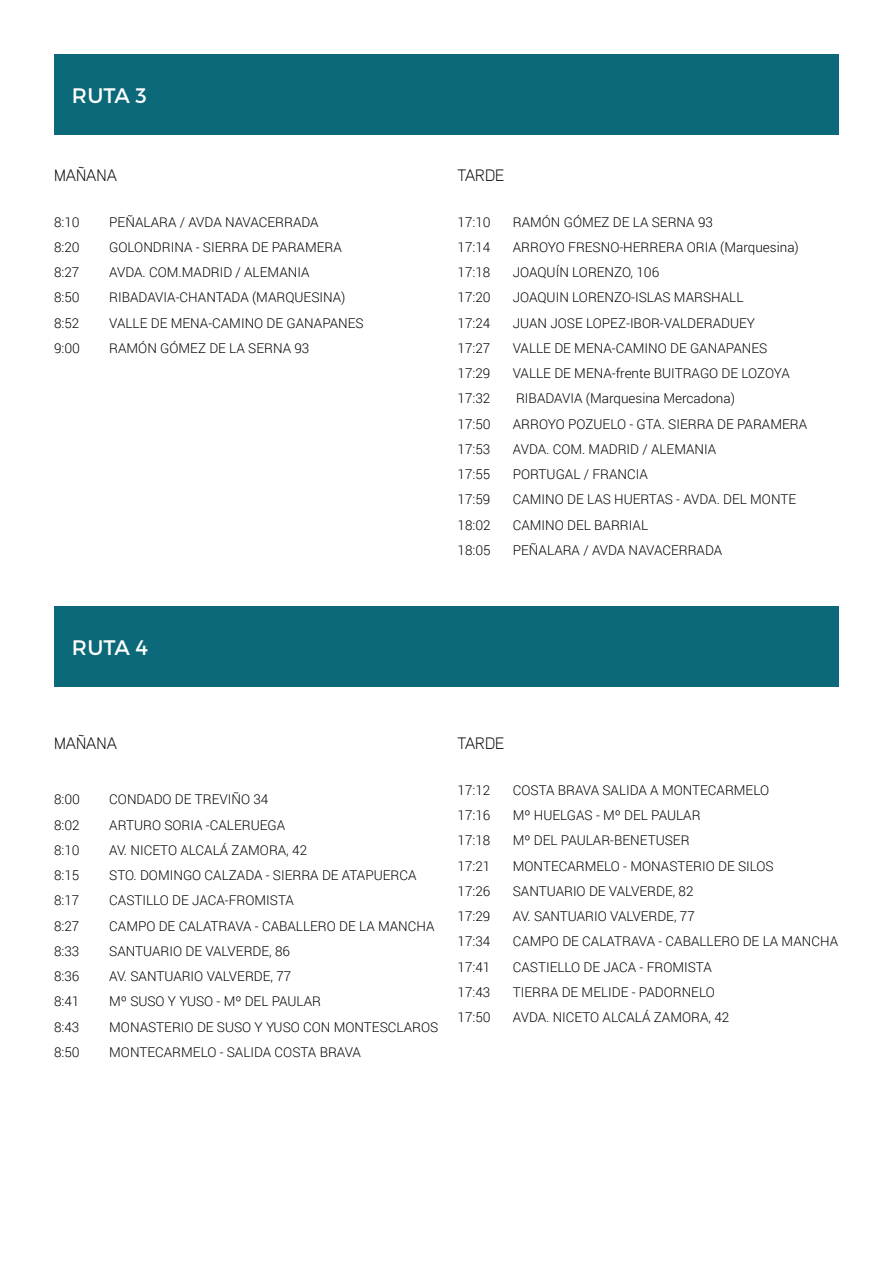
<style>
.page{position:relative;width:893px;height:1263px;background:#fff}
.page>*{position:absolute;margin:0;border:0;box-sizing:border-box;transform-origin:0 0}
.t1{font:21px "Montserrat";letter-spacing:.01em;color:#fff}
.t2{font:300 16.5px "Aaux Pro";color:#000}
.t3{font:300 13.5px "Roboto";color:#000}
</style>
<div class="page">
<div style="left:54px;top:606px;width:785px;height:81px;background:#0b6979"></div>
<div style="left:54px;top:54px;width:785px;height:81px;background:#0b6979"></div>
<h1 class="t1" style="left:72px;top:83px;width:76px">RUTA 3</h1>
<p class="t2" style="left:54px;top:165px;width:64px">MAÑANA</p>
<p class="t3" style="left:54px;top:212px;width:27px">8:10</p>
<p class="t3" style="left:109px;top:212px;width:211px">PEÑALARA / AVDA NAVACERRADA</p>
<p class="t3" style="left:54px;top:238px;width:27px">8:20</p>
<p class="t3" style="left:109px;top:238px;width:234px">GOLONDRINA - SIERRA DE PARAMERA</p>
<p class="t3" style="left:54px;top:263px;width:27px">8:27</p>
<p class="t3" style="left:109px;top:263px;width:202px">AVDA. COM.MADRID / ALEMANIA</p>
<p class="t3" style="left:54px;top:288px;width:27px">8:50</p>
<p class="t3" style="left:109px;top:288px;width:238px">RIBADAVIA-CHANTADA (MARQUESINA)</p>
<p class="t3" style="left:54px;top:313px;width:27px">8:52</p>
<p class="t3" style="left:109px;top:313px;width:256px">VALLE DE MENA-CAMINO DE GANAPANES</p>
<p class="t3" style="left:54px;top:339px;width:28px">9:00</p>
<p class="t3" style="left:109px;top:339px;width:202px">RAMÓN GÓMEZ DE LA SERNA 93</p>
<p class="t2" style="left:458px;top:165px;width:48px">TARDE</p>
<p class="t3" style="left:458px;top:212px;width:35px">17:10</p>
<p class="t3" style="left:513px;top:212px;width:202px">RAMÓN GÓMEZ DE LA SERNA 93</p>
<p class="t3" style="left:458px;top:238px;width:34px">17:14</p>
<p class="t3" style="left:513px;top:238px;width:288px">ARROYO FRESNO-HERRERA ORIA (Marquesina)</p>
<p class="t3" style="left:458px;top:263px;width:34px">17:18</p>
<p class="t3" style="left:513px;top:263px;width:148px">JOAQUÍN LORENZO, 106</p>
<p class="t3" style="left:458px;top:288px;width:35px">17:20</p>
<p class="t3" style="left:513px;top:288px;width:232px">JOAQUIN LORENZO-ISLAS MARSHALL</p>
<p class="t3" style="left:458px;top:313px;width:34px">17:24</p>
<p class="t3" style="left:513px;top:313px;width:244px">JUAN JOSE LOPEZ-IBOR-VALDERADUEY</p>
<p class="t3" style="left:458px;top:339px;width:34px">17:27</p>
<p class="t3" style="left:513px;top:339px;width:256px">VALLE DE MENA-CAMINO DE GANAPANES</p>
<p class="t3" style="left:458px;top:364px;width:34px">17:29</p>
<p class="t3" style="left:513px;top:364px;width:279px">VALLE DE MENA-frente BUITRAGO DE LOZOYA</p>
<p class="t3" style="left:458px;top:389px;width:34px">17:32</p>
<p class="t3" style="left:516px;top:389px;width:220px">RIBADAVIA (Marquesina Mercadona)</p>
<p class="t3" style="left:458px;top:414px;width:35px">17:50</p>
<p class="t3" style="left:513px;top:414px;width:296px">ARROYO POZUELO - GTA. SIERRA DE PARAMERA</p>
<p class="t3" style="left:458px;top:440px;width:34px">17:53</p>
<p class="t3" style="left:513px;top:440px;width:205px">AVDA. COM. MADRID / ALEMANIA</p>
<p class="t3" style="left:458px;top:465px;width:34px">17:55</p>
<p class="t3" style="left:513px;top:465px;width:137px">PORTUGAL / FRANCIA</p>
<p class="t3" style="left:458px;top:490px;width:34px">17:59</p>
<p class="t3" style="left:513px;top:490px;width:285px">CAMINO DE LAS HUERTAS - AVDA. DEL MONTE</p>
<p class="t3" style="left:458px;top:515px;width:35px">18:02</p>
<p class="t3" style="left:513px;top:515px;width:137px">CAMINO DEL BARRIAL</p>
<p class="t3" style="left:458px;top:541px;width:35px">18:05</p>
<p class="t3" style="left:513px;top:541px;width:211px">PEÑALARA / AVDA NAVACERRADA</p>
<h1 class="t1" style="left:72px;top:635px;width:78px">RUTA 4</h1>
<p class="t2" style="left:54px;top:733px;width:64px">MAÑANA</p>
<p class="t3" style="left:54px;top:790px;width:28px">8:00</p>
<p class="t3" style="left:109px;top:790px;width:161px">CONDADO DE TREVIÑO 34</p>
<p class="t3" style="left:54px;top:815px;width:27px">8:02</p>
<p class="t3" style="left:109px;top:815px;width:177px">ARTURO SORIA -CALERUEGA</p>
<p class="t3" style="left:54px;top:841px;width:27px">8:10</p>
<p class="t3" style="left:109px;top:841px;width:199px">AV. NICETO ALCALÁ ZAMORA, 42</p>
<p class="t3" style="left:54px;top:866px;width:27px">8:15</p>
<p class="t3" style="left:109px;top:866px;width:309px">STO. DOMINGO CALZADA - SIERRA DE ATAPUERCA</p>
<p class="t3" style="left:54px;top:891px;width:27px">8:17</p>
<p class="t3" style="left:109px;top:891px;width:186px">CASTILLO DE JACA-FROMISTA</p>
<p class="t3" style="left:54px;top:916px;width:27px">8:27</p>
<p class="t3" style="left:109px;top:916px;width:327px">CAMPO DE CALATRAVA - CABALLERO DE LA MANCHA</p>
<p class="t3" style="left:54px;top:942px;width:27px">8:33</p>
<p class="t3" style="left:109px;top:942px;width:182px">SANTUARIO DE VALVERDE, 86</p>
<p class="t3" style="left:54px;top:967px;width:27px">8:36</p>
<p class="t3" style="left:109px;top:967px;width:184px">AV. SANTUARIO VALVERDE, 77</p>
<p class="t3" style="left:54px;top:992px;width:27px">8:41</p>
<p class="t3" style="left:109px;top:992px;width:213px">Mº SUSO Y YUSO - Mº DEL PAULAR</p>
<p class="t3" style="left:54px;top:1017px;width:27px">8:43</p>
<p class="t3" style="left:109px;top:1017px;width:330px">MONASTERIO DE SUSO Y YUSO CON MONTESCLAROS</p>
<p class="t3" style="left:54px;top:1043px;width:27px">8:50</p>
<p class="t3" style="left:109px;top:1043px;width:253px">MONTECARMELO - SALIDA COSTA BRAVA</p>
<p class="t2" style="left:458px;top:733px;width:48px">TARDE</p>
<p class="t3" style="left:458px;top:780px;width:34px">17:12</p>
<p class="t3" style="left:513px;top:780px;width:258px">COSTA BRAVA SALIDA A MONTECARMELO</p>
<p class="t3" style="left:458px;top:806px;width:34px">17:16</p>
<p class="t3" style="left:513px;top:806px;width:189px">Mº HUELGAS - Mº DEL PAULAR</p>
<p class="t3" style="left:458px;top:831px;width:34px">17:18</p>
<p class="t3" style="left:513px;top:831px;width:178px">Mº DEL PAULAR-BENETUSER</p>
<p class="t3" style="left:458px;top:856px;width:34px">17:21</p>
<p class="t3" style="left:513px;top:856px;width:262px">MONTECARMELO - MONASTERIO DE SILOS</p>
<p class="t3" style="left:458px;top:882px;width:34px">17:26</p>
<p class="t3" style="left:513px;top:882px;width:182px">SANTUARIO DE VALVERDE, 82</p>
<p class="t3" style="left:458px;top:907px;width:34px">17:29</p>
<p class="t3" style="left:513px;top:907px;width:184px">AV. SANTUARIO VALVERDE, 77</p>
<p class="t3" style="left:458px;top:932px;width:34px">17:34</p>
<p class="t3" style="left:513px;top:932px;width:327px">CAMPO DE CALATRAVA - CABALLERO DE LA MANCHA</p>
<p class="t3" style="left:458px;top:957px;width:34px">17:41</p>
<p class="t3" style="left:513px;top:957px;width:201px">CASTIELLO DE JACA - FROMISTA</p>
<p class="t3" style="left:458px;top:983px;width:34px">17:43</p>
<p class="t3" style="left:513px;top:983px;width:203px">TIERRA DE MELIDE - PADORNELO</p>
<p class="t3" style="left:458px;top:1008px;width:35px">17:50</p>
<p class="t3" style="left:513px;top:1008px;width:218px">AVDA. NICETO ALCALÁ ZAMORA, 42</p>
</div>
